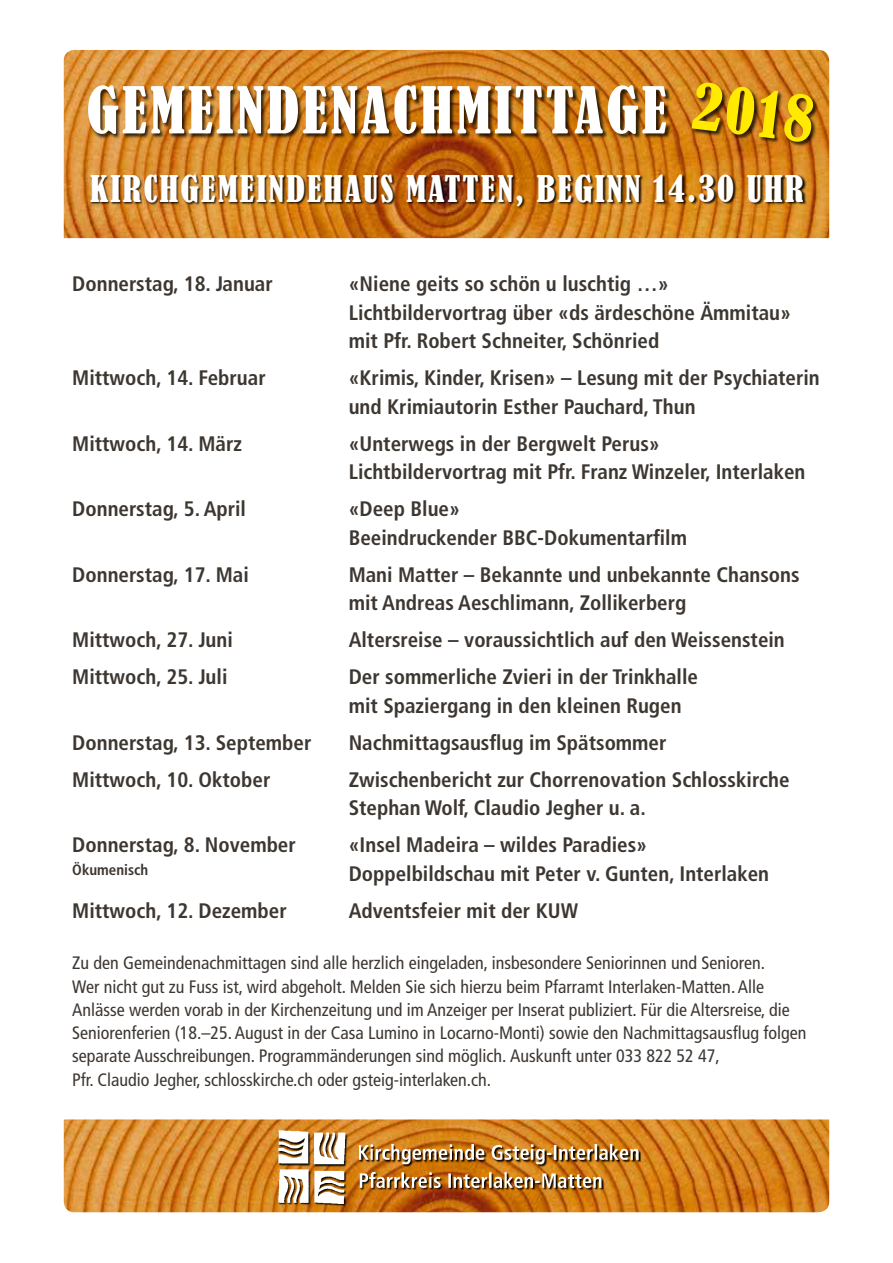
<style>
.page{position:relative;width:893px;height:1263px;background:#fff}
.page>*{position:absolute;margin:0;border:0;box-sizing:border-box;transform-origin:0 0}
.t1{font:condensed 60px "Bernard";letter-spacing:.05em;color:#fff}
.t2{font:condensed 60px "Bernard";color:#ffea00}
.t3{font:condensed 34.5px "Bernard";letter-spacing:.06em;color:#fff}
.t4{font:700 condensed 21px/28.5px "Frutiger";color:#3d3732}
.t5{font:condensed 18px/23.2px "Frutiger";color:#3d3732}
.t6{font:700 condensed 15px "Frutiger";color:#3d3732}
</style>
<div class="page">
<img style="left:64px;top:50px;width:765px;height:188px">
<img style="left:64px;top:1119px;width:765px;height:93px">
<div style="left:88px;top:86px;width:584px;height:54px;background:#000;opacity:.77"></div>
<div style="left:692px;top:83px;width:127px;height:65px;background:#000;opacity:.77"></div>
<div style="left:90px;top:174px;width:716px;height:35px;background:#000;opacity:.88"></div>
<svg style="left:278px;top:1131px;width:363px;height:75px"></svg>
<img style="left:278px;top:1131px;width:362px;height:72px">
<h1 class="t1" style="left:86px;top:75px;width:582px">GEMEINDENACHMITTAGE</h1>
<h1 class="t2" style="left:697px;top:71px;width:123px;rotate:7deg">2018</h1>
<h2 class="t3" style="left:90px;top:169px;width:715px">KIRCHGEMEINDEHAUS MATTEN, BEGINN 14.30 UHR</h2>
<p class="t4" style="left:72px;top:270px;width:202px">Donnerstag, 18. Januar</p>
<p class="t4" style="left:349px;top:270px;width:444px">«Niene geits so schön u luschtig …»<br>Lichtbildervortrag über «ds ärdeschöne Ämmitau» mit Pfr. Robert Schneiter, Schönried</p>
<p class="t4" style="left:72px;top:364px;width:195px">Mittwoch, 14. Februar</p>
<p class="t4" style="left:349px;top:364px;width:473px">«Krimis, Kinder, Krisen» – Lesung mit der Psychiaterin und Krimiautorin Esther Pauchard, Thun</p>
<p class="t4" style="left:72px;top:429px;width:171px">Mittwoch, 14. März</p>
<p class="t4" style="left:349px;top:429px;width:458px">«Unterwegs in der Bergwelt Perus»<br>Lichtbildervortrag mit Pfr. Franz Winzeler, Interlaken</p>
<p class="t4" style="left:72px;top:495px;width:175px">Donnerstag, 5. April</p>
<p class="t4" style="left:349px;top:495px;width:340px">«Deep Blue»<br>Beeindruckender BBC-Dokumentarfilm</p>
<p class="t4" style="left:72px;top:560px;width:178px">Donnerstag, 17. Mai</p>
<p class="t4" style="left:349px;top:560px;width:452px">Mani Matter – Bekannte und unbekannte Chansons mit Andreas Aeschlimann, Zollikerberg</p>
<p class="t4" style="left:72px;top:626px;width:162px">Mittwoch, 27. Juni</p>
<p class="t4" style="left:349px;top:626px;width:438px">Altersreise – voraussichtlich auf den Weissenstein</p>
<p class="t4" style="left:72px;top:663px;width:157px">Mittwoch, 25. Juli</p>
<p class="t4" style="left:349px;top:663px;width:351px">Der sommerliche Zvieri in der Trinkhalle mit Spaziergang in den kleinen Rugen</p>
<p class="t4" style="left:72px;top:728px;width:241px">Donnerstag, 13. September</p>
<p class="t4" style="left:349px;top:728px;width:319px">Nachmittagsausflug im Spätsommer</p>
<p class="t4" style="left:72px;top:765px;width:200px">Mittwoch, 10. Oktober</p>
<p class="t4" style="left:349px;top:765px;width:442px">Zwischenbericht zur Chorrenovation Schlosskirche<br>Stephan Wolf, Claudio Jegher u. a.</p>
<p class="t4" style="left:72px;top:831px;width:225px">Donnerstag, 8. November</p>
<p class="t4" style="left:349px;top:831px;width:300px">«Insel Madeira – wildes Paradies»</p>
<p class="t6" style="left:72px;top:861px;width:78px">Ökumenisch</p>
<p class="t4" style="left:349px;top:859px;width:422px">Doppelbildschau mit Peter v. Gunten, Interlaken</p>
<p class="t4" style="left:72px;top:896px;width:216px">Mittwoch, 12. Dezember</p>
<p class="t4" style="left:349px;top:896px;width:231px">Adventsfeier mit der KUW</p>
<p class="t5" style="left:72px;top:951px;width:736px">Zu den Gemeindenachmittagen sind alle herzlich eingeladen, insbesondere Seniorinnen und Senioren.<br>Wer nicht gut zu Fuss ist, wird abgeholt. Melden Sie sich hierzu beim Pfarramt Interlaken-Matten. Alle Anlässe werden vorab in der Kirchenzeitung und im Anzeiger per Inserat publiziert. Für die Altersreise, die Seniorenferien (18.–25. August in der Casa Lumino in Locarno-Monti) sowie den Nachmittagsausflug folgen separate Ausschreibungen. Programmänderungen sind möglich. Auskunft unter 033 822 52 47,<br>Pfr. Claudio Jegher, schlosskirche.ch oder gsteig-interlaken.ch.</p>
</div>
